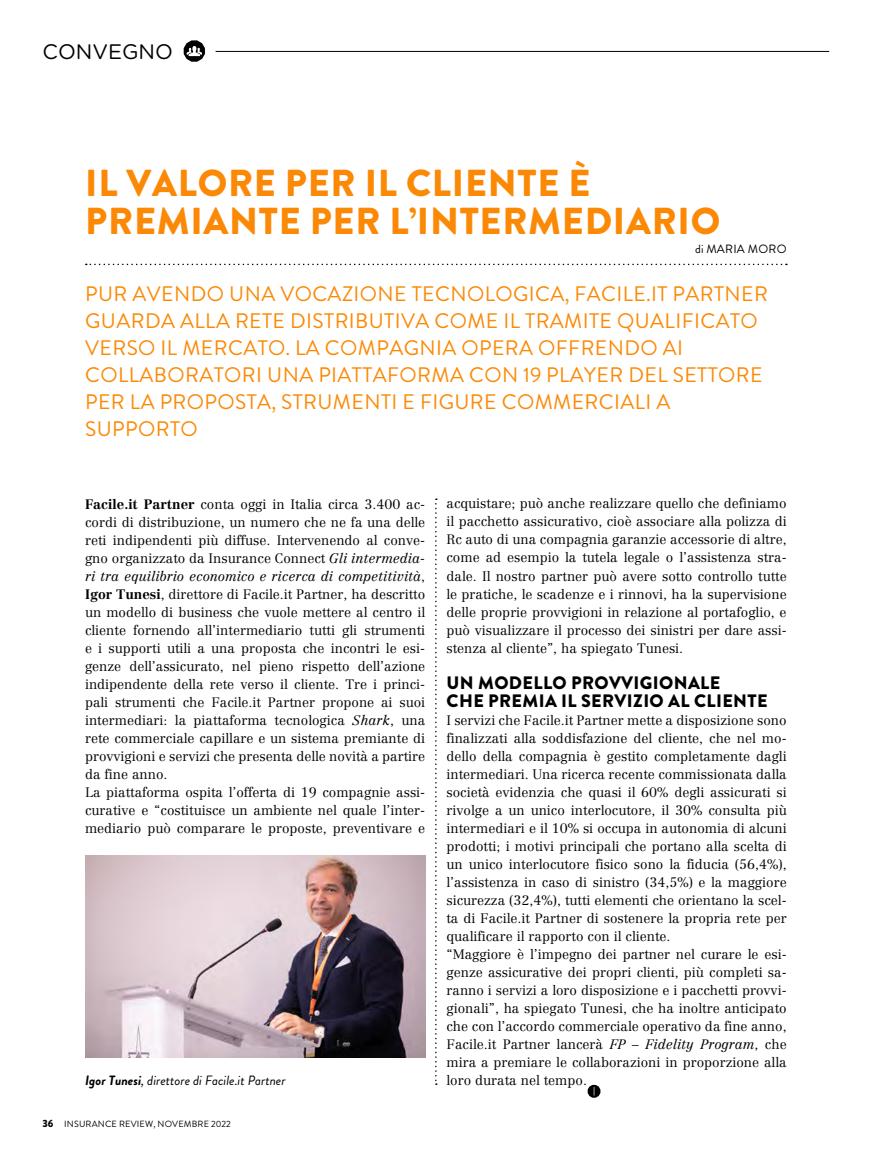
<style>
.page{position:relative;width:893px;height:1170px;background:#fff}
.page>*{position:absolute;margin:0;border:0;box-sizing:border-box;transform-origin:0 0}
.t1{font:900 37.5px/37.5px "Brandon Grotesque";letter-spacing:.02em;color:#fb8905}
.t2{font:21px/27px "Brandon Grotesque";letter-spacing:.02em;color:#fb8905}
.t3{font:21px "Gotham Rounded";color:#000}
.t4{font:900 18px/18px "Brandon Grotesque";letter-spacing:.02em;color:#000}
.t5{font:300 13.5px/18px "Centennial LT Std";color:#000}
.t6{font:italic 13.5px "Brandon Grotesque";color:#000}
.t7{font:12px "Brandon Grotesque";letter-spacing:.02em;color:#000}
.t8{font:9px "Brandon Grotesque";letter-spacing:.02em;color:#000}
.s1{font-weight:700}
.s2{font-style:italic}
.s3{font-weight:900;font-size:10.5px}
</style>
<div class="page">
<svg style="left:435px;top:498px;width:2px;height:586px"></svg>
<svg style="left:86px;top:263px;width:701px;height:2px"></svg>
<img style="left:85px;top:855px;width:340px;height:202px">
<svg style="left:588px;top:1084px;width:12px;height:13px"></svg>
<hr style="left:216px;top:51px;width:613px;height:1px;background:#000">
<svg style="left:184px;top:40px;width:21px;height:22px"></svg>
<h2 class="t3" style="left:43px;top:37px;width:132px">CONVEGNO</h2>
<h1 class="t1" style="left:85px;top:165px;width:636px">IL VALORE PER IL CLIENTE È<br>PREMIANTE PER L’INTERMEDIARIO</h1>
<p class="t7" style="left:695px;top:240px;width:93px">di MARIA MORO</p>
<p class="t2" style="left:85px;top:281px;width:684px">PUR AVENDO UNA VOCAZIONE TECNOLOGICA, FACILE.IT PARTNER GUARDA ALLA RETE DISTRIBUTIVA COME IL TRAMITE QUALIFICATO VERSO IL MERCATO. LA COMPAGNIA OPERA OFFRENDO AI COLLABORATORI UNA PIATTAFORMA CON 19 PLAYER DEL SETTORE PER LA PROPOSTA, STRUMENTI E FIGURE COMMERCIALI A SUPPORTO</p>
<p class="t5" style="left:85px;top:495px;width:342px"><span class="s1">Facile.it Partner</span> conta oggi in Italia circa 3.400 ac&shy;cordi di distribuzione, un numero che ne fa una delle reti indipendenti più diffuse. Intervenendo al conve&shy;gno organizzato da Insurance Connect <span class="s2">Gli intermedia&shy;ri tra equilibrio economico e ricerca di competitività</span>, <span class="s1">Igor Tunesi</span>, direttore di Facile.it Partner, ha descritto un modello di business che vuole mettere al centro il cliente fornendo all’intermediario tutti gli strumenti e i supporti utili a una proposta che incontri le esi&shy;genze dell’assicurato, nel pieno rispetto dell’azione indipendente della rete verso il cliente. Tre i princi&shy;pali strumenti che Facile.it Partner propone ai suoi intermediari: la piattaforma tecnologica <span class="s2">Shark</span>, una rete commerciale capillare e un sistema premiante di provvigioni e servizi che presenta delle novità a partire da fine anno.<br>La piattaforma ospita l’offerta di 19 compagnie assi&shy;curative e “costituisce un ambiente nel quale l’inter&shy;mediario può comparare le proposte, preventivare e</p>
<p class="t5" style="left:446px;top:494px;width:342px;text-align:justify">acquistare; può anche realizzare quello che definiamo il pacchetto assicurativo, cioè associare alla polizza di Rc auto di una compagnia garanzie accessorie di altre, come ad esempio la tutela legale o l’assistenza stra&shy;dale. Il nostro partner può avere sotto controllo tutte le pratiche, le scadenze e i rinnovi, ha la supervisione delle proprie provvigioni in relazione al portafoglio, e può visualizzare il processo dei sinistri per dare assi&shy;stenza al cliente”, ha spiegato Tunesi.</p>
<h3 class="t4" style="left:447px;top:673px;width:322px">UN MODELLO PROVVIGIONALE<br>CHE PREMIA IL SERVIZIO AL CLIENTE</h3>
<p class="t5" style="left:446px;top:711px;width:342px">I servizi che Facile.it Partner mette a disposizione sono finalizzati alla soddisfazione del cliente, che nel mo&shy;dello della compagnia è gestito completamente dagli intermediari. Una ricerca recente commissionata dalla società evidenzia che quasi il 60% degli assicurati si rivolge a un unico interlocutore, il 30% consulta più intermediari e il 10% si occupa in autonomia di alcuni prodotti; i motivi principali che portano alla scelta di un unico interlocutore fisico sono la fiducia (56,4%), l’assistenza in caso di sinistro (34,5%) e la maggiore sicurezza (32,4%), tutti elementi che orientano la scel&shy;ta di Facile.it Partner di sostenere la propria rete per qualificare il rapporto con il cliente.<br>“Maggiore è l’impegno dei partner nel curare le esi&shy;genze assicurative dei propri clienti, più completi sa&shy;ranno i servizi a loro disposizione e i pacchetti provvi&shy;gionali”, ha spiegato Tunesi, che ha inoltre anticipato che con l’accordo commerciale operativo da fine anno, Facile.it Partner lancerà <span class="s2">FP – Fidelity Program</span>, che mira a premiare le collaborazioni in proporzione alla loro durata nel tempo.</p>
<p class="t6" style="left:85px;top:1070px;width:202px"><span class="s1">Igor Tunesi</span>, direttore di Facile.it Partner</p>
<p class="t8" style="left:43px;top:1117px;width:190px"><span class="s3">36</span> INSURANCE REVIEW, NOVEMBRE 2022</p>
</div>
